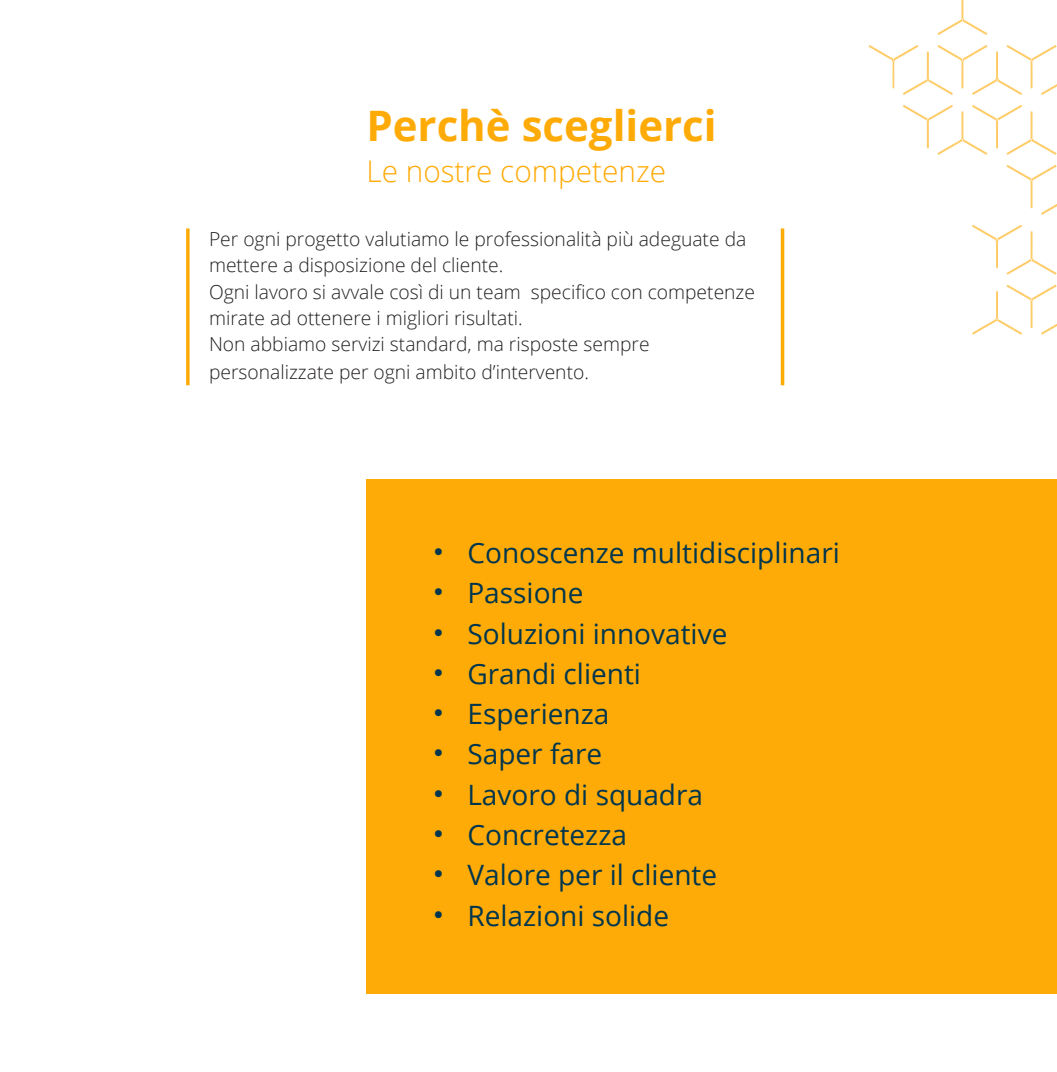
<style>
.page{position:relative;width:1057px;height:1072px;background:#fff}
.page>*{position:absolute;margin:0;border:0;box-sizing:border-box;transform-origin:0 0}
.t1{font:700 42px "Open Sans";color:#ffab07}
.t2{font:300 29.75px "Open Sans";color:#ffab07}
.t3{font:28px "Open Sans";color:#00364d}
.t4{font:300 19.25px/26.2px "Open Sans";color:#231f20}
.s1{font-family:"Helvetica";font-size:31.5px}
</style>
<div class="page">
<div style="left:366px;top:479px;width:691px;height:515px;background:#ffab07"></div>
<svg style="left:186px;top:228px;width:4px;height:157px"></svg>
<hr style="left:781px;top:228px;width:3px;height:157px;background:#ffab07">
<svg style="left:1006px;top:165px;width:51px;height:50px"></svg>
<svg style="left:972px;top:225px;width:84px;height:50px"></svg>
<svg style="left:972px;top:284px;width:85px;height:51px"></svg>
<svg style="left:902px;top:105px;width:154px;height:50px"></svg>
<svg style="left:937px;top:0;width:50px;height:35px"></svg>
<svg style="left:868px;top:45px;width:189px;height:50px"></svg>
<h1 class="t1" style="left:366px;top:96px;width:352px">Perchè sceglierci</h1>
<h2 class="t2" style="left:366px;top:150px;width:301px">Le nostre competenze</h2>
<p class="t4" style="left:209px;top:225px;width:547px">Per ogni progetto valutiamo le professionalità più adeguate da mettere a disposizione del cliente.<br>Ogni lavoro si avvale così di un team specifico con competenze mirate ad ottenere i migliori risultati.<br>Non abbiamo servizi standard, ma risposte sempre</p>
<p class="t4" style="left:209px;top:358px;width:381px">personalizzate per ogni ambito d’intervento.</p>
<h3 class="t3" style="left:433px;top:534px;width:408px"><span class="s1">•</span> Conoscenze multidisciplinari</h3>
<h3 class="t3" style="left:433px;top:574px;width:152px"><span class="s1">•</span> Passione</h3>
<h3 class="t3" style="left:433px;top:614px;width:296px"><span class="s1">•</span> Soluzioni innovative</h3>
<h3 class="t3" style="left:433px;top:654px;width:210px"><span class="s1">•</span> Grandi clienti</h3>
<h3 class="t3" style="left:433px;top:695px;width:178px"><span class="s1">•</span> Esperienza</h3>
<h3 class="t3" style="left:433px;top:735px;width:171px"><span class="s1">•</span> Saper fare</h3>
<h3 class="t3" style="left:433px;top:775px;width:272px"><span class="s1">•</span> Lavoro di squadra</h3>
<h3 class="t3" style="left:433px;top:815px;width:196px"><span class="s1">•</span> Concretezza</h3>
<h3 class="t3" style="left:433px;top:856px;width:286px"><span class="s1">•</span> Valore per il cliente</h3>
<h3 class="t3" style="left:433px;top:896px;width:238px"><span class="s1">•</span> Relazioni solide</h3>
</div>
